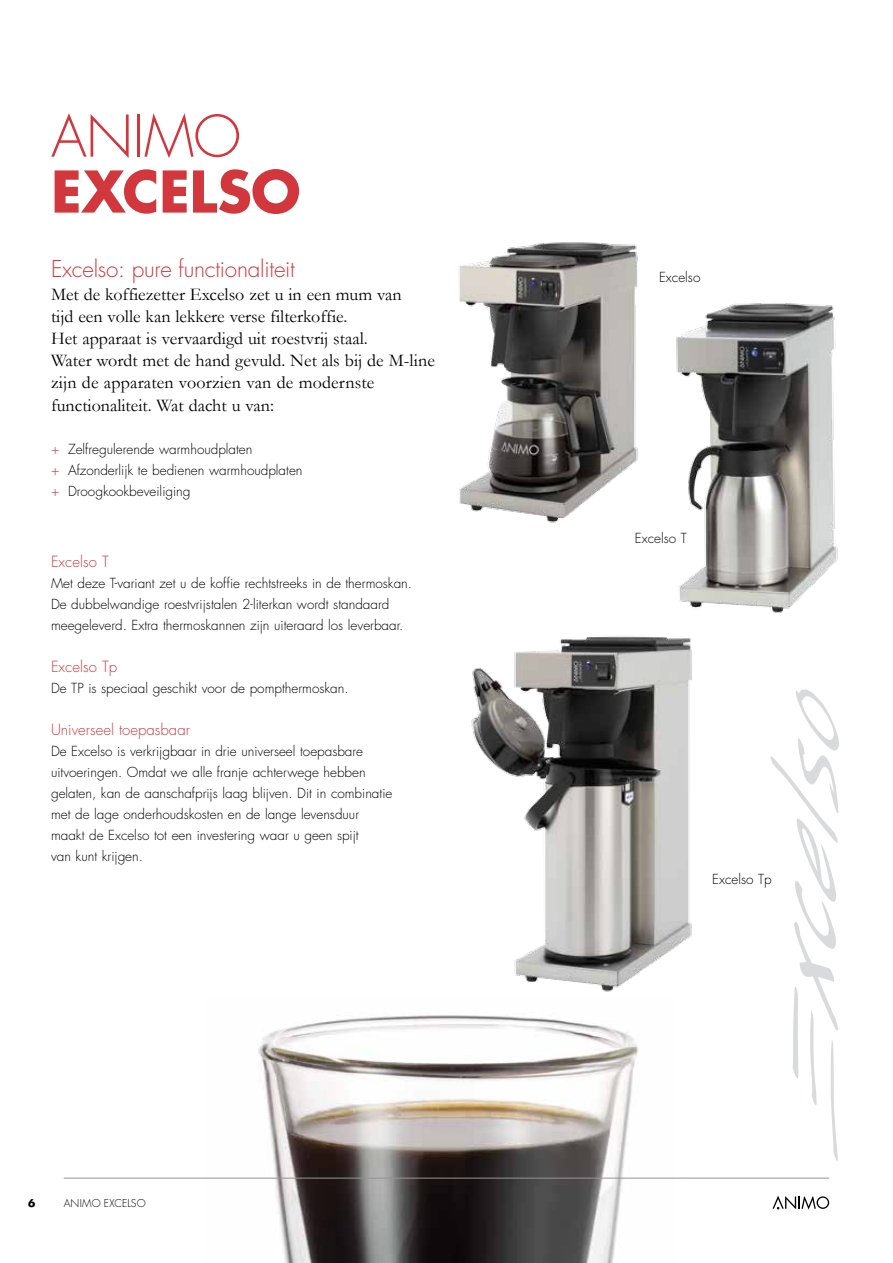
<style>
.page{position:relative;width:893px;height:1263px;background:#fff}
.page>*{position:absolute;margin:0;border:0;box-sizing:border-box;transform-origin:0 0}
.t1{font:700 55.95px "Futura Std";letter-spacing:-.005em;color:#d2373e}
.t2{font:300 55.95px "Futura Std";letter-spacing:-.01em;color:#d2373e}
.t3{font:300 22.5px "Futura Std";letter-spacing:-.01em;color:#d2373e}
.t4{font:18px/22.2px "Garamond";color:#000}
.t5{font:300 15px "Futura Std";color:#d2373e}
.t6{font:300 13.5px/21px "Futura Std";color:#000}
.t7{font:300 10.5px "Futura Std";letter-spacing:.01em;color:#000}
.t8{font:700 10.5px "Futura Std";color:#000}
.s1{color:#d2373e}
</style>
<div class="page">
<svg style="left:772px;top:1195px;width:57px;height:14px"></svg>
<img style="left:208px;top:1015px;width:465px;height:248px">
<hr style="left:64px;top:1178px;width:765px;height:1px;background:#94968f">
<svg style="left:770px;top:689px;width:69px;height:472px"></svg>
<img style="left:459px;top:242px;width:179px;height:281px">
<img style="left:676px;top:303px;width:162px;height:310px">
<img style="left:471px;top:612px;width:249px;height:380px">
<h1 class="t2" style="left:51px;top:102px;width:192px">ANIMO</h1>
<h1 class="t1" style="left:51px;top:154px;width:251px">EXCELSO</h1>
<h2 class="t3" style="left:51px;top:256px;width:245px">Excelso: pure functionaliteit</h2>
<p class="t4" style="left:51px;top:282px;width:386px">Met de koffiezetter Excelso zet u in een mum van<br>tijd een volle kan lekkere verse filterkoffie.<br>Het apparaat is vervaardigd uit roestvrij staal.<br>Water wordt met de hand gevuld. Net als bij de M-line zijn de apparaten voorzien van de modernste functionaliteit. Wat dacht u van:</p>
<p class="t6" style="left:51px;top:439px;width:253px"><span class="s1">+</span> Zelfregulerende warmhoudplaten<br><span class="s1">+</span> Afzonderlijk te bedienen warmhoudplaten <span class="s1">+</span> Droogkookbeveiliging</p>
<p class="t5" style="left:51px;top:552px;width:59px">Excelso T</p>
<p class="t6" style="left:51px;top:573px;width:362px">Met deze T-variant zet u de koffie rechtstreeks in de thermoskan.<br>De dubbelwandige roestvrijstalen 2-literkan wordt standaard meegeleverd. Extra thermoskannen zijn uiteraard los leverbaar.</p>
<p class="t5" style="left:51px;top:657px;width:68px">Excelso Tp</p>
<p class="t6" style="left:51px;top:678px;width:299px">De TP is speciaal geschikt voor de pompthermoskan.</p>
<p class="t5" style="left:51px;top:720px;width:140px">Universeel toepasbaar</p>
<p class="t6" style="left:51px;top:741px;width:343px">De Excelso is verkrijgbaar in drie universeel toepasbare uitvoeringen. Omdat we alle franje achterwege hebben gelaten, kan de aanschafprijs laag blijven. Dit in combinatie met de lage onderhoudskosten en de lange levensduur maakt de Excelso tot een investering waar u geen spijt<br>van kunt krijgen.</p>
<p class="t8" style="left:28px;top:1196px;width:9px">6</p>
<p class="t7" style="left:64px;top:1197px;width:83px">ANIMO EXCELSO</p>
<p class="t6" style="left:659px;top:267px;width:43px">Excelso</p>
<p class="t6" style="left:635px;top:528px;width:53px">Excelso T</p>
<p class="t6" style="left:712px;top:869px;width:61px">Excelso Tp</p>
</div>
